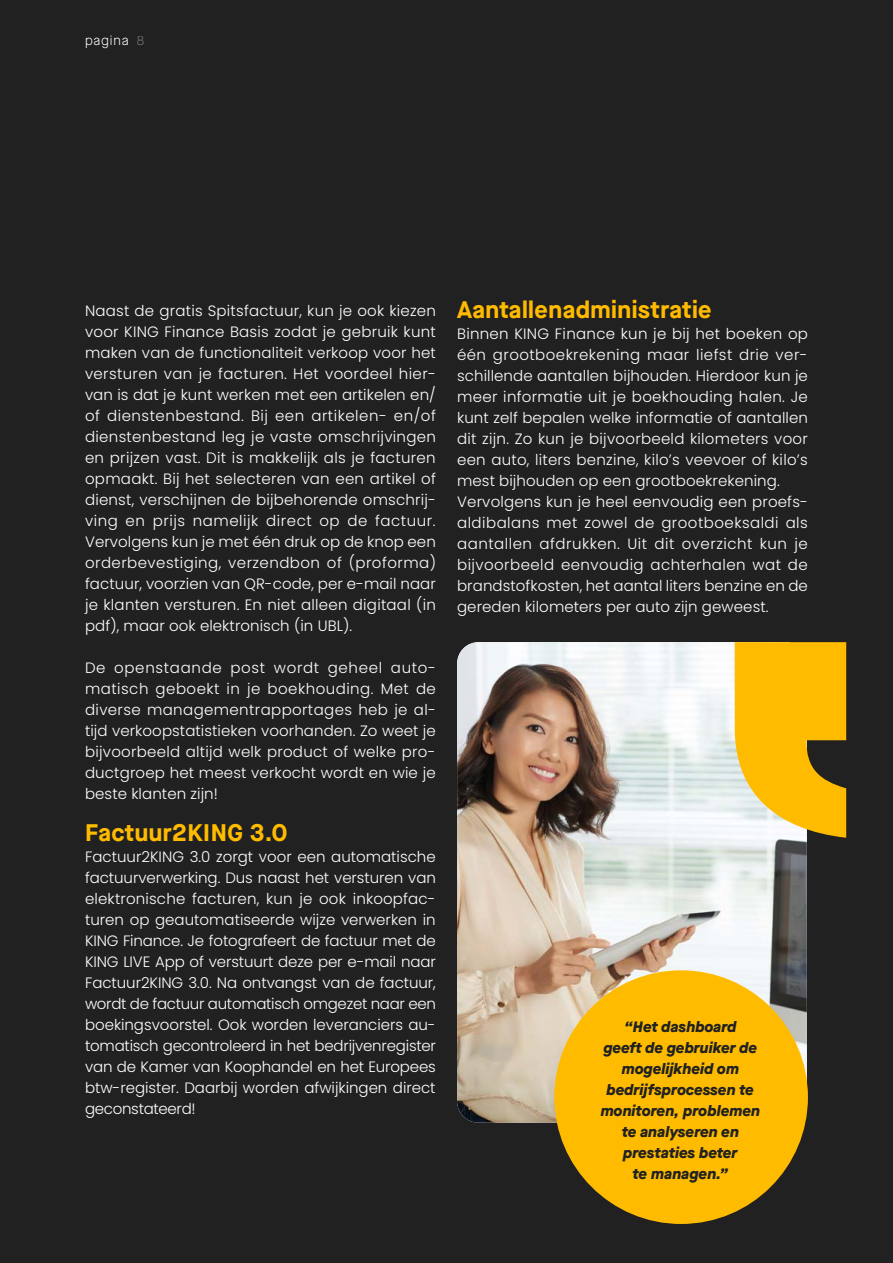
<style>
.page{position:relative;width:893px;height:1263px;background:#212121}
.page>*{position:absolute;margin:0;border:0;box-sizing:border-box;transform-origin:0 0}
.t1{font:700 24px "Maison Neue";letter-spacing:.02em;color:#fb0}
.t2{font:300 15px/21px "Poppins";letter-spacing:.01em;color:#fff;text-align:justify}
.t3{font:italic 800 15px/21px "Maison Neue";letter-spacing:.005em;color:#212121;text-align:center}
.t4{font:300 13.5px "Maison Neue";letter-spacing:.06em;color:#fff}
</style>
<div class="page">
<img style="left:457px;top:642px;width:350px;height:481px">
<div style="left:554px;top:970px;width:254px;height:254px;background:#fb0;border-radius:50%"></div>
<svg style="left:735px;top:642px;width:111px;height:196px;background:#ecb51d"></svg>
<p class="t4" style="left:85px;top:32px;width:60px">pagina 8</p>
<p class="t2" style="left:85px;top:300px;width:352px">Naast de gratis Spitsfactuur, kun je ook kiezen voor KING Finance Basis zodat je gebruik kunt maken van de functionaliteit verkoop voor het versturen van je facturen. Het voordeel hier&shy;van is dat je kunt werken met een artikelen en/ of dienstenbestand. Bij een artikelen- en/of dienstenbestand leg je vaste omschrijvingen en prijzen vast. Dit is makkelijk als je facturen opmaakt. Bij het selecteren van een artikel of dienst, verschijnen de bijbehorende omschrij&shy;ving en prijs namelijk direct op de factuur.<br>Vervolgens kun je met één druk op de knop een orderbevestiging, verzendbon of (proforma) factuur, voorzien van QR-code, per e-mail naar je klanten versturen. En niet alleen digitaal (in pdf), maar ook elektronisch (in UBL).</p>
<p class="t2" style="left:85px;top:657px;width:352px">De openstaande post wordt geheel auto&shy;matisch geboekt in je boekhouding. Met de diverse managementrapportages heb je al&shy;tijd verkoopstatistieken voorhanden. Zo weet je bijvoorbeeld altijd welk product of welke pro&shy;ductgroep het meest verkocht wordt en wie je beste klanten zijn!</p>
<h1 class="t1" style="left:85px;top:815px;width:204px">Factuur2KING 3.0</h1>
<p class="t2" style="left:85px;top:846px;width:353px">Factuur2KING 3.0 zorgt voor een automatische factuurverwerking. Dus naast het versturen van elektronische facturen, kun je ook inkoopfac&shy;turen op geautomatiseerde wijze verwerken in KING Finance. Je fotografeert de factuur met de KING LIVE App of verstuurt deze per e-mail naar Factuur2KING 3.0. Na ontvangst van de factuur, wordt de factuur automatisch omgezet naar een boekingsvoorstel. Ook worden leveranciers au&shy;tomatisch gecontroleerd in het bedrijvenregister van de Kamer van Koophandel en het Europees btw-register. Daarbij worden afwijkingen direct geconstateerd!</p>
<h1 class="t1" style="left:457px;top:292px;width:256px">Aantallenadministratie</h1>
<p class="t2" style="left:457px;top:323px;width:352px;text-align:left">Binnen KING Finance kun je bij het boeken op één grootboekrekening maar liefst drie ver&shy;schillende aantallen bijhouden. Hierdoor kun je meer informatie uit je boekhouding halen. Je kunt zelf bepalen welke informatie of aantallen dit zijn. Zo kun je bijvoorbeeld kilometers voor een auto, liters benzine, kilo’s veevoer of kilo’s mest bijhouden op een grootboekrekening.<br>Vervolgens kun je heel eenvoudig een proefs&shy;aldibalans met zowel de grootboeksaldi als aantallen afdrukken. Uit dit overzicht kun je bijvoorbeeld eenvoudig achterhalen wat de brandstofkosten, het aantal liters benzine en de gereden kilometers per auto zijn geweest.</p>
<p class="t3" style="left:601px;top:1015px;width:161px">“Het dashboard<br>geeft de gebruiker de mogelijkheid om bedrijfsprocessen te monitoren, problemen te analyseren en prestaties beter<br>te managen.”</p>
</div>
